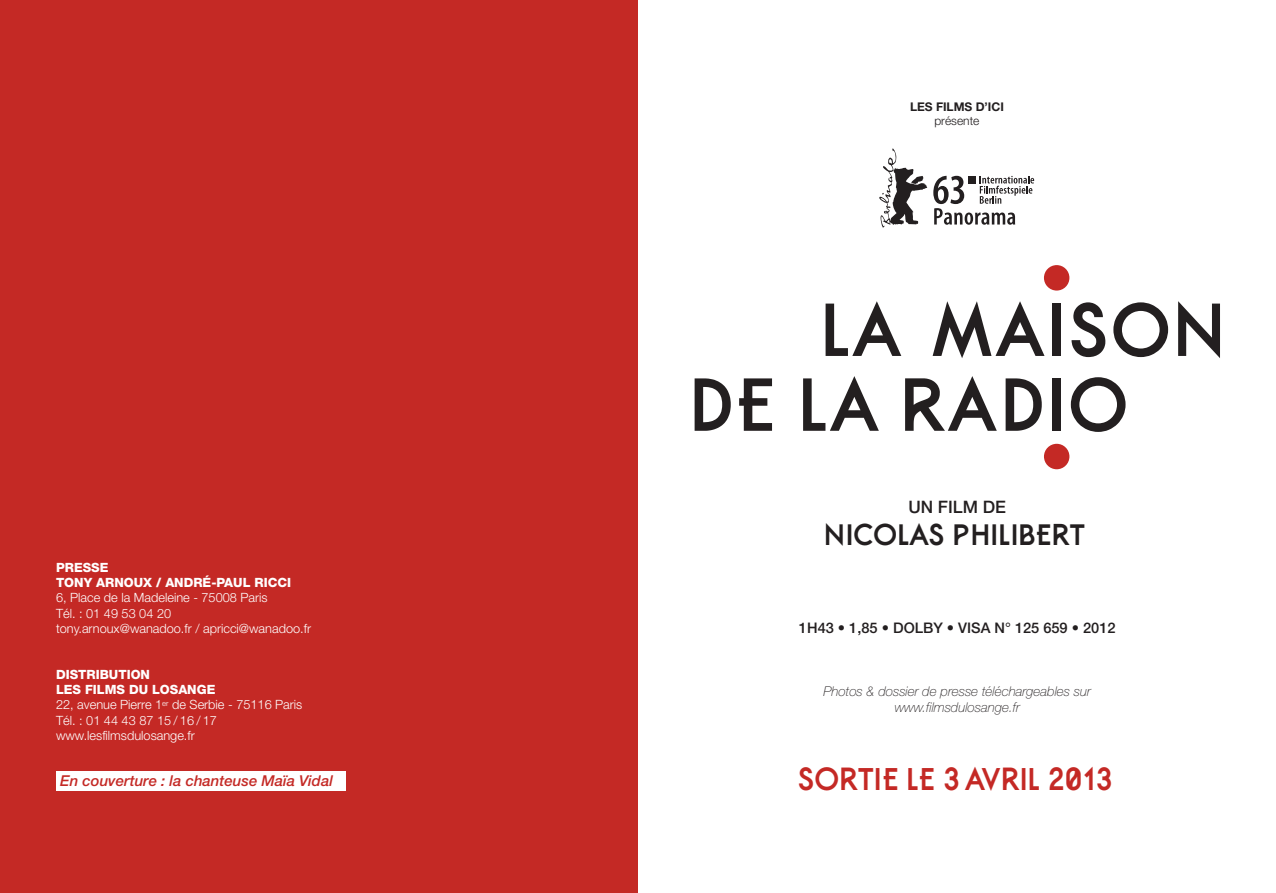
<style>
.page{position:relative;width:1276px;height:893px;background:#fff}
.page>*{position:absolute;margin:0;border:0;box-sizing:border-box;transform-origin:0 0}
.t1{font:700 29.85px "Belgrad";letter-spacing:-.025em;color:#c42925}
.t2{font:700 28.05px "Belgrad";letter-spacing:-.045em;color:#231f20}
.t3{font:500 17.25px "Helvetica Neue";color:#231f20}
.t4{font:italic 500 15px "Helvetica Neue";color:#c42925}
.t5{font:500 14.55px "Helvetica Neue";color:#231f20}
.t6{font:italic 100 13.5px/16.2px "Helvetica Neue";color:#231f20;text-align:center}
.t7{font:300 12.75px/15.3px "Helvetica Neue";color:#fff}
.t8{font:800 12.75px/15.3px "Helvetica Neue";color:#fff}
.t9{font:700 12px "Helvetica Neue";color:#231f20}
.t10{font:300 12px "Helvetica Neue";color:#231f20}
.s1{font-weight:800}
</style>
<div class="page">
<div style="left:0;top:0;width:638px;height:893px;background:#c42925"></div>
<svg style="left:825px;top:301px;width:76px;height:55px"></svg>
<svg style="left:932px;top:301px;width:112px;height:57px"></svg>
<svg style="left:1071px;top:302px;width:34px;height:55px"></svg>
<svg style="left:1113px;top:302px;width:55px;height:55px"></svg>
<div style="left:1044px;top:265px;width:25px;height:26px;background:#c42925;border-radius:50%"></div>
<div style="left:1052px;top:304px;width:9px;height:52px;background:#231f20"></div>
<svg style="left:1178px;top:301px;width:42px;height:57px"></svg>
<svg style="left:694px;top:378px;width:37px;height:53px"></svg>
<svg style="left:739px;top:378px;width:33px;height:53px"></svg>
<svg style="left:803px;top:376px;width:76px;height:55px"></svg>
<svg style="left:905px;top:376px;width:91px;height:55px"></svg>
<svg style="left:1005px;top:378px;width:36px;height:53px"></svg>
<svg style="left:1071px;top:377px;width:54px;height:55px"></svg>
<div style="left:1052px;top:378px;width:9px;height:53px;background:#231f20"></div>
<div style="left:1044px;top:444px;width:25px;height:25px;background:#c42925;border-radius:50%"></div>
<svg style="left:933px;top:176px;width:101px;height:49px"></svg>
<svg style="left:879px;top:148px;width:48px;height:80px"></svg>
<div style="left:56px;top:772px;width:290px;height:19px;background:#fff"></div>
<p class="t8" style="left:56px;top:560px;width:236px">PRESSE<br>TONY ARNOUX / ANDRÉ-PAUL RICCI</p>
<p class="t7" style="left:56px;top:591px;width:256px">6, Place de la Madeleine - 75008 Paris<br>Tél. : 01 49 53 04 20<br>tony.arnoux@wanadoo.fr / apricci@wanadoo.fr</p>
<p class="t7" style="left:56px;top:668px;width:248px"><span class="s1">DISTRIBUTION<br>LES FILMS DU LOSANGE<br></span>22, avenue Pierre 1<sup>er</sup> de Serbie - 75116 Paris<br>Tél. : 01 44 43 87 15 / 16 / 17 www.lesfilmsdulosange.fr</p>
<p class="t4" style="left:60px;top:776px;width:274px">En couverture : la chanteuse Maïa Vidal</p>
<p class="t9" style="left:910px;top:102px;width:95px">LES FILMS D’ICI</p>
<p class="t10" style="left:934px;top:116px;width:47px">présente</p>
<h3 class="t3" style="left:908px;top:500px;width:99px">UN FILM DE</h3>
<h2 class="t2" style="left:826px;top:524px;width:264px">NICOLAS PHILIBERT</h2>
<p class="t5" style="left:799px;top:622px;width:318px">1H43 • 1,85 • DOLBY • VISA N° 125 659 • 2012</p>
<p class="t6" style="left:823px;top:684px;width:269px">Photos &amp; dossier de presse téléchargeables sur www.filmsdulosange.fr</p>
<h1 class="t1" style="left:799px;top:768px;width:317px">SORTIE LE 3 AVRIL 2013</h1>
</div>
